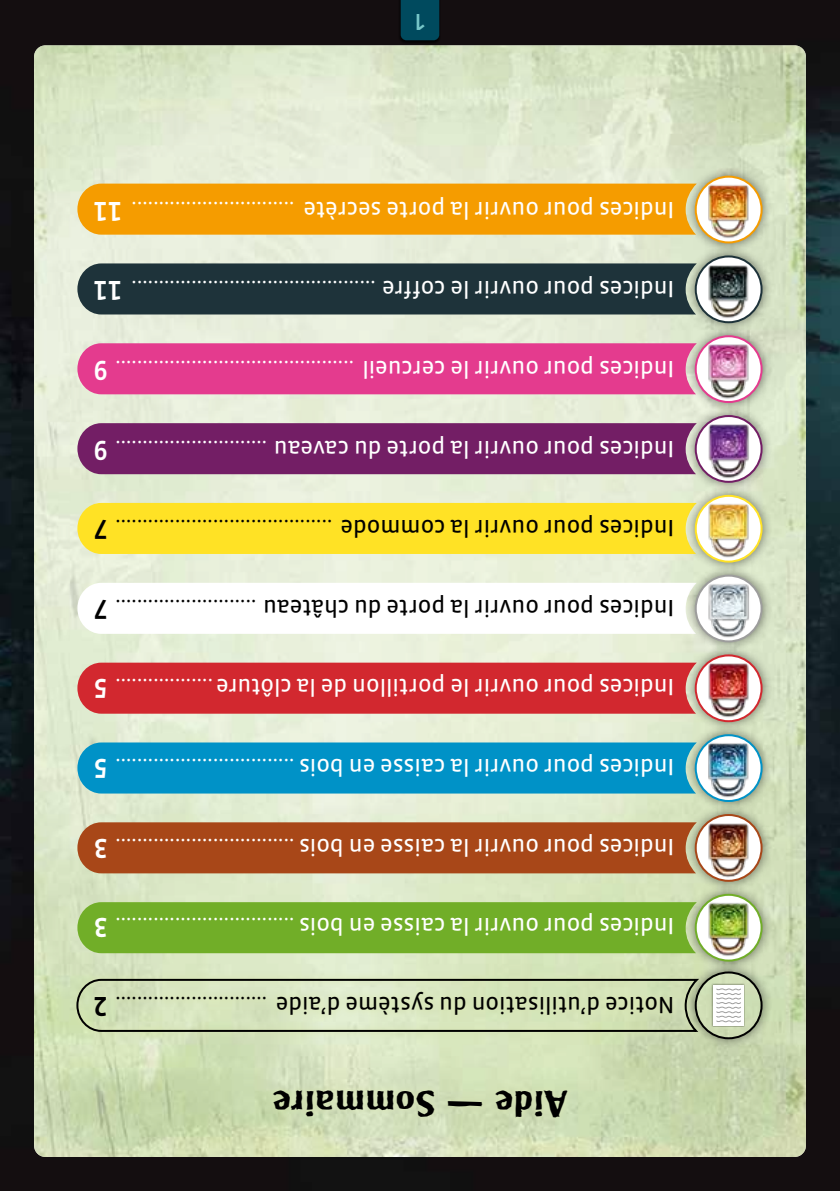
<style>
.page{position:relative;width:840px;height:1191px;background:#fff}
.page>*{position:absolute;margin:0;border:0;box-sizing:border-box;transform-origin:0 0}
.t1{font:700 36px "Clear Gothic Antique";letter-spacing:.025em;color:#000}
.t2{font:500 28px "Vista Sans OT";color:#fff}
.t3{font:500 28px "Vista Sans OT";color:#000}
.t4{font:24px "Vista Sans OT";letter-spacing:-.005em;color:#fff}
.t5{font:24px "Vista Sans OT";letter-spacing:-.005em;color:#000}
.t6{font:700 24px "Marianina X Wd FY";color:#78c7c9}
</style>
<div class="page">
<img style="left:0;top:0;width:839px;height:1191px">
<img style="left:34px;top:45px;width:771px;height:1112px">
<div style="left:77px;top:902px;width:607px;height:51px;background:#71ae28"></div>
<div style="left:77px;top:184px;width:607px;height:51px;background:#f59c00"></div>
<div style="left:77px;top:263px;width:607px;height:51px;background:#1e333a"></div>
<div style="left:77px;top:343px;width:607px;height:51px;background:#e43b8e"></div>
<svg style="left:77px;top:583px;width:607px;height:51px"></svg>
<div style="left:77px;top:662px;width:607px;height:51px;background:#d2282f"></div>
<div style="left:77px;top:742px;width:607px;height:51px;background:#0092c7"></div>
<div style="left:77px;top:822px;width:607px;height:51px;background:#a84718"></div>
<div style="left:69px;top:971px;width:636px;height:68px;background:#d9e6b1;opacity:.57"></div>
<svg style="left:75px;top:977px;width:609px;height:56px;background:#a8b392"></svg>
<div style="left:77px;top:503px;width:607px;height:51px;background:#ffe225"></div>
<div style="left:77px;top:423px;width:607px;height:51px;background:#731e65"></div>
<div style="left:398px;top:0;width:43px;height:44px;background:#000;opacity:.75"></div>
<div style="left:400px;top:0;width:39px;height:40px;background:#004a5e"></div>
<div style="left:684px;top:883px;width:88px;height:89px;background:#000;opacity:.5"></div>
<svg style="left:695px;top:894px;width:66px;height:66px"></svg>
<img style="left:700px;top:901px;width:56px;height:56px">
<div style="left:694px;top:893px;width:68px;height:68px;border:2px solid #71ae28;border-radius:50%"></div>
<div style="left:684px;top:724px;width:88px;height:88px;background:#000;opacity:.5"></div>
<svg style="left:695px;top:735px;width:66px;height:66px"></svg>
<img style="left:700px;top:742px;width:56px;height:56px">
<div style="left:694px;top:734px;width:68px;height:68px;border:2px solid #0092c7;border-radius:50%"></div>
<div style="left:684px;top:644px;width:88px;height:88px;background:#000;opacity:.5"></div>
<svg style="left:695px;top:655px;width:66px;height:66px"></svg>
<img style="left:700px;top:662px;width:56px;height:56px">
<div style="left:694px;top:654px;width:68px;height:68px;border:2px solid #d2282f;border-radius:50%"></div>
<div style="left:684px;top:564px;width:88px;height:89px;background:#000;opacity:.5"></div>
<svg style="left:695px;top:575px;width:66px;height:66px"></svg>
<img style="left:700px;top:582px;width:56px;height:56px">
<div style="left:694px;top:574px;width:68px;height:68px;border:2px solid #9d9d9c;border-radius:50%"></div>
<div style="left:684px;top:803px;width:88px;height:89px;background:#000;opacity:.5"></div>
<svg style="left:695px;top:815px;width:66px;height:65px"></svg>
<img style="left:700px;top:821px;width:56px;height:57px">
<div style="left:694px;top:814px;width:68px;height:67px;border:2px solid #a84718;border-radius:50%"></div>
<div style="left:684px;top:325px;width:88px;height:88px;background:#000;opacity:.5"></div>
<svg style="left:695px;top:336px;width:66px;height:66px"></svg>
<img style="left:700px;top:343px;width:56px;height:56px">
<div style="left:694px;top:335px;width:68px;height:68px;border:2px solid #e43b8e;border-radius:50%"></div>
<div style="left:684px;top:245px;width:88px;height:89px;background:#000;opacity:.5"></div>
<svg style="left:695px;top:256px;width:66px;height:66px"></svg>
<img style="left:700px;top:263px;width:56px;height:56px">
<div style="left:694px;top:255px;width:68px;height:68px;border:2px solid #1e333a;border-radius:50%"></div>
<div style="left:684px;top:165px;width:88px;height:89px;background:#000;opacity:.5"></div>
<svg style="left:695px;top:177px;width:66px;height:65px"></svg>
<img style="left:700px;top:183px;width:56px;height:57px">
<div style="left:694px;top:176px;width:68px;height:67px;border:2px solid #f59c00;border-radius:50%"></div>
<div style="left:684px;top:961px;width:88px;height:88px;background:#000;opacity:.5"></div>
<img style="left:695px;top:972px;width:66px;height:66px">
<div style="left:694px;top:971px;width:68px;height:68px;border:2px solid #000;border-radius:50%"></div>
<div style="left:684px;top:484px;width:88px;height:89px;background:#000;opacity:.5"></div>
<svg style="left:695px;top:496px;width:66px;height:65px"></svg>
<img style="left:700px;top:502px;width:56px;height:57px">
<div style="left:694px;top:495px;width:68px;height:67px;border:2px solid #ffe225;border-radius:50%"></div>
<div style="left:684px;top:405px;width:88px;height:88px;background:#000;opacity:.5"></div>
<svg style="left:695px;top:416px;width:66px;height:66px"></svg>
<img style="left:700px;top:422px;width:56px;height:57px">
<div style="left:694px;top:415px;width:68px;height:68px;border:2px solid #731e65;border-radius:50%"></div>
<div style="left:711px;top:983px;width:34px;height:44px;background:#000;opacity:.5"></div>
<div style="left:713px;top:985px;width:30px;height:40px;background:#fff"></div>
<svg style="left:716px;top:988px;width:25px;height:35px"></svg>
<div style="left:266px;top:1082px;width:308px;height:42px;background:#d2e0b6"></div>
<div style="left:88px;top:985px;width:591px;height:38px;background:#d9e6b1;opacity:.57"></div>
<p class="t6" style="left:427px;top:35px;width:16px;rotate:-180deg">1</p>
<p class="t2" style="left:122px;top:225px;width:30px;rotate:-180deg">11</p>
<p class="t4" style="left:674px;top:222px;width:544px;rotate:-180deg">Indices pour ouvrir la porte secrète ..............................</p>
<p class="t2" style="left:122px;top:305px;width:30px;rotate:-180deg">11</p>
<p class="t4" style="left:674px;top:302px;width:544px;rotate:-180deg">Indices pour ouvrir le coffre .............................................</p>
<p class="t2" style="left:108px;top:385px;width:15px;rotate:-180deg">9</p>
<p class="t4" style="left:674px;top:381px;width:560px;rotate:-180deg">Indices pour ouvrir le cercueil ............................................</p>
<p class="t2" style="left:108px;top:464px;width:15px;rotate:-180deg">9</p>
<p class="t4" style="left:674px;top:461px;width:560px;rotate:-180deg">Indices pour ouvrir la porte du caveau ............................</p>
<p class="t3" style="left:108px;top:544px;width:15px;rotate:-180deg">7</p>
<p class="t5" style="left:674px;top:540px;width:560px;rotate:-180deg">Indices pour ouvrir la commode ........................................</p>
<p class="t3" style="left:108px;top:623px;width:15px;rotate:-180deg">7</p>
<p class="t5" style="left:674px;top:620px;width:560px;rotate:-180deg">Indices pour ouvrir la porte du château ..........................</p>
<p class="t2" style="left:108px;top:703px;width:15px;rotate:-180deg">5</p>
<p class="t4" style="left:674px;top:700px;width:560px;rotate:-180deg">Indices pour ouvrir le portillon de la clôture..................</p>
<p class="t2" style="left:108px;top:783px;width:15px;rotate:-180deg">5</p>
<p class="t4" style="left:674px;top:779px;width:560px;rotate:-180deg">Indices pour ouvrir la caisse en bois .................................</p>
<p class="t2" style="left:108px;top:862px;width:15px;rotate:-180deg">3</p>
<p class="t4" style="left:674px;top:859px;width:560px;rotate:-180deg">Indices pour ouvrir la caisse en bois .................................</p>
<p class="t2" style="left:108px;top:942px;width:15px;rotate:-180deg">3</p>
<p class="t4" style="left:674px;top:938px;width:560px;rotate:-180deg">Indices pour ouvrir la caisse en bois .................................</p>
<p class="t3" style="left:108px;top:1020px;width:15px;rotate:-180deg">2</p>
<p class="t5" style="left:674px;top:1017px;width:560px;rotate:-180deg">Notice d’utilisation du système d’aide ............................</p>
<h1 class="t1" style="left:567px;top:1125px;width:296px;rotate:-180deg">Aide — Sommaire</h1>
</div>
